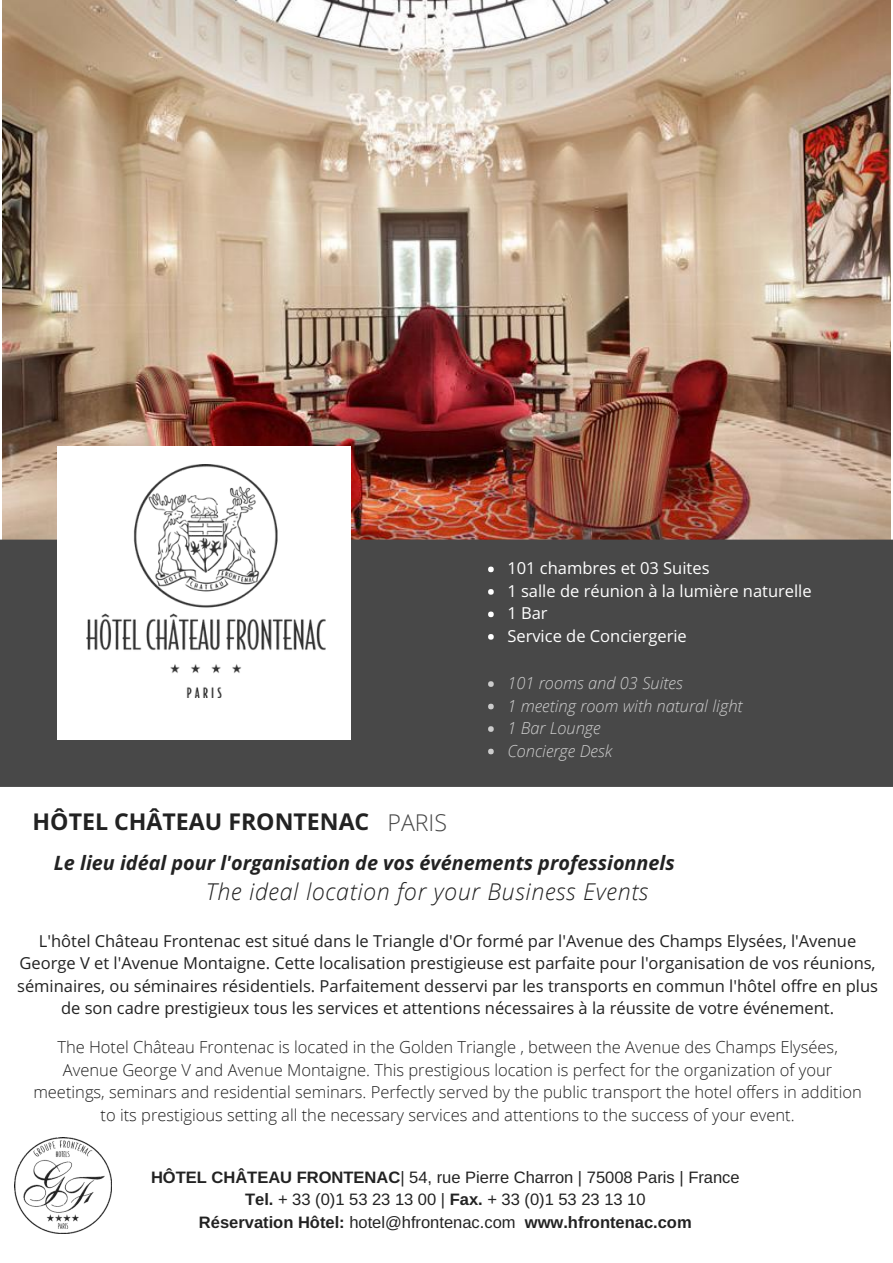
<style>
.page{position:relative;width:893px;height:1263px;background:#fff}
.page>*{position:absolute;margin:0;border:0;box-sizing:border-box;transform-origin:0 0}
.t1{font:italic 300 23.1px "Open Sans";letter-spacing:.03em;color:#222}
.t2{font:700 23.1px "Open Sans";color:#222}
.t3{font:300 23.1px "Open Sans";color:#484848}
.t4{font:italic 700 19.8px "Open Sans";color:#222}
.t5{font:16.5px/22.5px "Open Sans";color:#222;text-align:center}
.t6{font:300 16.5px/22.5px "Open Sans";color:#222;text-align:center}
.t7{font:16.5px/22.5px "Arimo";color:#222;text-align:center}
.t8{font:16.5px/22.5px "Open Sans";color:#fff}
.t9{font:italic 300 16.5px/22.5px "Open Sans";color:#ccc}
.s1{font-weight:700}
</style>
<div class="page">
<img style="left:2px;top:0;width:888px;height:540px">
<div style="left:0;top:540px;width:892px;height:247px;background:#484848"></div>
<div style="left:57px;top:446px;width:294px;height:294px;background:#fff"></div>
<svg style="left:488px;top:567px;width:5px;height:5px"></svg>
<svg style="left:488px;top:589px;width:5px;height:6px"></svg>
<svg style="left:488px;top:611px;width:5px;height:6px"></svg>
<svg style="left:488px;top:634px;width:5px;height:6px"></svg>
<svg style="left:488px;top:681px;width:5px;height:6px"></svg>
<svg style="left:488px;top:704px;width:5px;height:5px"></svg>
<svg style="left:488px;top:726px;width:5px;height:6px"></svg>
<svg style="left:488px;top:749px;width:5px;height:5px"></svg>
<img style="left:15px;top:1138px;width:96px;height:95px">
<img style="left:48px;top:464px;width:315px;height:233px">
<h1 class="t2" style="left:33px;top:805px;width:338px">HÔTEL CHÂTEAU FRONTENAC</h1>
<h1 class="t3" style="left:387px;top:806px;width:61px">PARIS</h1>
<p class="t8" style="left:507px;top:557px;width:306px">101 chambres et 03 Suites<br>1 salle de réunion à la lumière naturelle<br>1 Bar<br>Service de Conciergerie</p>
<p class="t9" style="left:507px;top:671px;width:237px">101 rooms and 03 Suites<br>1 meeting room with natural light<br>1 Bar Lounge<br>Concierge Desk</p>
<p class="t4" style="left:54px;top:849px;width:622px">Le lieu idéal pour l'organisation de vos événements professionnels</p>
<h1 class="t1" style="left:206px;top:876px;width:444px">The ideal location for your Business Events</h1>
<p class="t5" style="left:17px;top:929px;width:862px">L'hôtel Château Frontenac est situé dans le Triangle d'Or formé par l'Avenue des Champs Elysées, l'Avenue George V et l'Avenue Montaigne. Cette localisation prestigieuse est parfaite pour l'organisation de vos réunions, séminaires, ou séminaires résidentiels. Parfaitement desservi par les transports en commun l'hôtel offre en plus de son cadre prestigieux tous les services et attentions nécessaires à la réussite de votre événement.</p>
<p class="t6" style="left:33px;top:1036px;width:830px">The Hotel Château Frontenac is located in the Golden Triangle , between the Avenue des Champs Elysées, Avenue George V and Avenue Montaigne. This prestigious location is perfect for the organization of your meetings, seminars and residential seminars. Perfectly served by the public transport the hotel offers in addition to its prestigious setting all the necessary services and attentions to the success of your event.</p>
<p class="t7" style="left:151px;top:1166px;width:590px"><span class="s1">HÔTEL CHÂTEAU FRONTENAC</span>| 54, rue Pierre Charron | 75008 Paris | France<br><span class="s1">Tel.</span> + 33 (0)1 53 23 13 00 | <span class="s1">Fax.</span> + 33 (0)1 53 23 13 10<br><span class="s1">Réservation Hôtel:</span> hotel@hfrontenac.com <span class="s1">www.hfrontenac.com</span></p>
</div>
